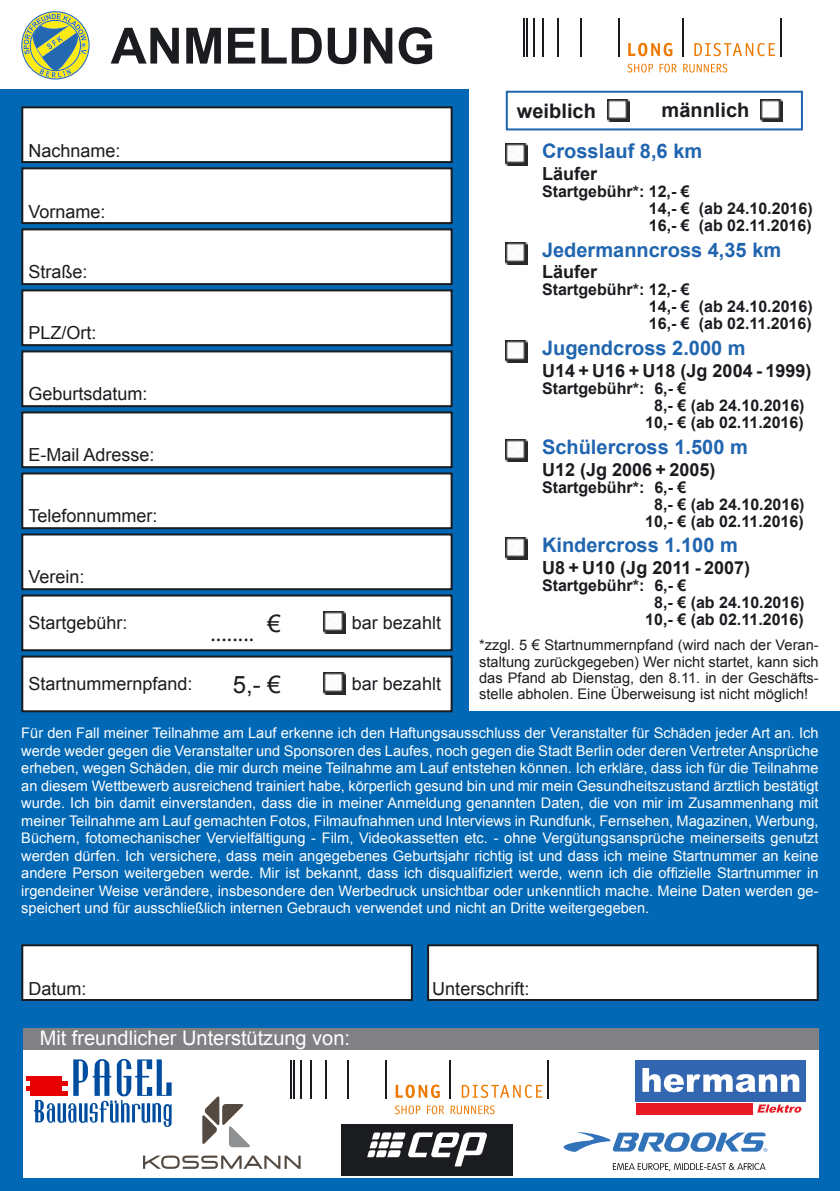
<style>
.page{position:relative;width:840px;height:1191px;background:#fff}
.page>*{position:absolute;margin:0;border:0;box-sizing:border-box;transform-origin:0 0}
.t1{font:700 50px "Arial";color:#1b1c20}
.t2{font:24px "Minion Pro";color:#1b1c20}
.t3{font:24px "Arial";color:#1b1c20}
.t4{font:700 20px "Arial";color:#2065af}
.t5{font:20px "Arial";color:#fff}
.t6{font:700 20px "Arial";color:#1b1c20}
.t7{font:18px "Arial";color:#1b1c20}
.t8{font:700 18px "Arial";color:#1b1c20}
.t9{font:700 16px/17px "Arial";color:#1b1c20}
.t10{font:14.6px/17.6px "Arial";color:#fff;text-align:justify}
.t11{font:14.6px/16.4px "Arial";color:#1b1c20;text-align:justify}
</style>
<div class="page">
<svg style="left:21px;top:11px;width:69px;height:68px"></svg>
<hr style="left:523px;top:18px;width:1px;height:39px;background:#1b1c20">
<hr style="left:526px;top:18px;width:1px;height:39px;background:#1b1c20">
<hr style="left:533px;top:18px;width:1px;height:39px;background:#1b1c20">
<hr style="left:542px;top:18px;width:1px;height:39px;background:#1b1c20">
<hr style="left:557px;top:18px;width:1px;height:39px;background:#1b1c20">
<hr style="left:579px;top:18px;width:2px;height:39px;background:#1b1c20">
<hr style="left:618px;top:18px;width:1px;height:39px;background:#1b1c20">
<hr style="left:681px;top:18px;width:1px;height:39px;background:#1b1c20">
<hr style="left:780px;top:18px;width:1px;height:39px;background:#1b1c20">
<svg style="left:628px;top:43px;width:146px;height:13px"></svg>
<svg style="left:627px;top:64px;width:100px;height:8px"></svg>
<div style="left:0;top:89px;width:839px;height:1102px;background:#0068b5"></div>
<div style="left:22px;top:945px;width:389px;height:55px;background:#fff"></div>
<div style="left:21px;top:944px;width:391px;height:57px;border:2px solid #1b1c20"></div>
<div style="left:469px;top:87px;width:370px;height:624px;background:#fff"></div>
<img style="left:505px;top:538px;width:22px;height:22px">
<img style="left:505px;top:439px;width:22px;height:22px">
<img style="left:505px;top:341px;width:22px;height:22px">
<img style="left:505px;top:242px;width:22px;height:22px">
<img style="left:505px;top:144px;width:22px;height:22px">
<div style="left:22px;top:107px;width:429px;height:55px;background:#fff"></div>
<div style="left:21px;top:106px;width:431px;height:57px;border:2px solid #1b1c20"></div>
<div style="left:22px;top:168px;width:429px;height:55px;background:#fff"></div>
<div style="left:21px;top:167px;width:431px;height:57px;border:2px solid #1b1c20"></div>
<div style="left:22px;top:351px;width:429px;height:55px;background:#fff"></div>
<div style="left:21px;top:350px;width:431px;height:57px;border:2px solid #1b1c20"></div>
<div style="left:22px;top:290px;width:429px;height:55px;background:#fff"></div>
<div style="left:21px;top:289px;width:431px;height:57px;border:2px solid #1b1c20"></div>
<div style="left:22px;top:229px;width:429px;height:55px;background:#fff"></div>
<div style="left:21px;top:228px;width:431px;height:57px;border:2px solid #1b1c20"></div>
<div style="left:22px;top:412px;width:429px;height:55px;background:#fff"></div>
<div style="left:21px;top:411px;width:431px;height:57px;border:2px solid #1b1c20"></div>
<div style="left:22px;top:473px;width:429px;height:55px;background:#fff"></div>
<div style="left:21px;top:472px;width:431px;height:57px;border:2px solid #1b1c20"></div>
<div style="left:22px;top:534px;width:429px;height:55px;background:#fff"></div>
<div style="left:21px;top:533px;width:431px;height:57px;border:2px solid #1b1c20"></div>
<div style="left:428px;top:945px;width:389px;height:55px;background:#fff"></div>
<div style="left:427px;top:944px;width:391px;height:57px;border:2px solid #1b1c20"></div>
<img style="left:607px;top:100px;width:22px;height:22px">
<img style="left:760px;top:100px;width:22px;height:22px">
<div style="left:505px;top:91px;width:297px;height:39px;border:2px solid #2065af"></div>
<div style="left:23px;top:1028px;width:795px;height:22px;background:#818084"></div>
<div style="left:23px;top:1050px;width:795px;height:128px;background:#fff"></div>
<svg style="left:612px;top:1163px;width:153px;height:8px"></svg>
<svg style="left:563px;top:1132px;width:204px;height:20px"></svg>
<svg style="left:143px;top:1155px;width:157px;height:13px"></svg>
<svg style="left:202px;top:1096px;width:48px;height:51px"></svg>
<div style="left:22px;top:595px;width:429px;height:55px;background:#fff"></div>
<div style="left:21px;top:594px;width:431px;height:57px;border:2px solid #1b1c20"></div>
<img style="left:323px;top:612px;width:22px;height:22px">
<div style="left:22px;top:656px;width:429px;height:55px;background:#fff"></div>
<div style="left:21px;top:655px;width:431px;height:57px;border:2px solid #1b1c20"></div>
<img style="left:323px;top:673px;width:22px;height:22px">
<hr style="left:291px;top:1060px;width:1px;height:38px;background:#1b1c20">
<hr style="left:294px;top:1060px;width:1px;height:38px;background:#1b1c20">
<hr style="left:300px;top:1060px;width:2px;height:38px;background:#1b1c20">
<hr style="left:310px;top:1060px;width:1px;height:38px;background:#1b1c20">
<hr style="left:325px;top:1060px;width:1px;height:38px;background:#1b1c20">
<hr style="left:347px;top:1060px;width:1px;height:38px;background:#1b1c20">
<hr style="left:385px;top:1060px;width:2px;height:38px;background:#1b1c20">
<hr style="left:449px;top:1060px;width:1px;height:38px;background:#1b1c20">
<hr style="left:547px;top:1060px;width:1px;height:38px;background:#1b1c20">
<svg style="left:395px;top:1084px;width:147px;height:14px"></svg>
<svg style="left:394px;top:1105px;width:100px;height:9px"></svg>
<div style="left:341px;top:1124px;width:171px;height:51px;background:#1b1c20"></div>
<svg style="left:367px;top:1132px;width:119px;height:34px"></svg>
<svg style="left:27px;top:1058px;width:144px;height:69px"></svg>
<div style="left:635px;top:1060px;width:170px;height:41px;background:#3366b0"></div>
<svg style="left:642px;top:1068px;width:156px;height:24px"></svg>
<svg style="left:757px;top:1104px;width:44px;height:8px"></svg>
<div style="left:635px;top:1103px;width:117px;height:11px;background:#e71a25"></div>
<h1 class="t1" style="left:111px;top:11px;width:326px">ANMELDUNG</h1>
<p class="t7" style="left:28px;top:139px;width:94px">Nachname:</p>
<p class="t7" style="left:28px;top:200px;width:79px">Vorname:</p>
<p class="t7" style="left:28px;top:259px;width:61px">Straße:</p>
<p class="t7" style="left:28px;top:320px;width:70px">PLZ/Ort:</p>
<p class="t7" style="left:28px;top:381px;width:121px">Geburtsdatum:</p>
<p class="t7" style="left:28px;top:442px;width:128px">E-Mail Adresse:</p>
<p class="t7" style="left:28px;top:503px;width:131px">Telefonnummer:</p>
<p class="t7" style="left:28px;top:564px;width:58px">Verein:</p>
<p class="t7" style="left:28px;top:610px;width:101px">Startgebühr:</p>
<h2 class="t3" style="left:267px;top:606px;width:15px">€</h2>
<p class="t7" style="left:352px;top:610px;width:91px">bar bezahlt</p>
<h2 class="t2" style="left:210px;top:617px;width:45px">........</h2>
<p class="t7" style="left:28px;top:671px;width:166px">Startnummernpfand:</p>
<h2 class="t3" style="left:233px;top:667px;width:50px">5,- €</h2>
<p class="t7" style="left:352px;top:671px;width:91px">bar bezahlt</p>
<h3 class="t6" style="left:516px;top:97px;width:80px">weiblich</h3>
<h3 class="t6" style="left:661px;top:96px;width:89px">männlich</h3>
<h3 class="t4" style="left:541px;top:137px;width:162px">Crosslauf 8,6 km</h3>
<p class="t8" style="left:541px;top:161px;width:57px">Läufer</p>
<p class="t9" style="left:648px;top:183px;width:165px;text-indent:-107px">Startgebühr*: 12,- €<br>14,- € (ab 24.10.2016)<br>16,- € (ab 02.11.2016)</p>
<h3 class="t4" style="left:541px;top:236px;width:240px">Jedermanncross 4,35 km</h3>
<p class="t8" style="left:541px;top:259px;width:57px">Läufer</p>
<p class="t9" style="left:648px;top:281px;width:165px;text-indent:-107px">Startgebühr*: 12,- €<br>14,- € (ab 24.10.2016)<br>16,- € (ab 02.11.2016)</p>
<h3 class="t4" style="left:541px;top:334px;width:205px">Jugendcross 2.000 m</h3>
<p class="t8" style="left:541px;top:358px;width:271px">U14 + U16 + U18 (Jg 2004 - 1999)</p>
<p class="t9" style="left:541px;top:380px;width:146px">Startgebühr*: 6,- €</p>
<p class="t9" style="left:653px;top:397px;width:152px">8,- € (ab 24.10.2016)</p>
<p class="t9" style="left:645px;top:414px;width:160px">10,- € (ab 02.11.2016)</p>
<h3 class="t4" style="left:541px;top:433px;width:207px">Schülercross 1.500 m</h3>
<p class="t8" style="left:541px;top:456px;width:175px">U12 (Jg 2006 + 2005)</p>
<p class="t9" style="left:541px;top:478px;width:146px">Startgebühr*: 6,- €</p>
<p class="t9" style="left:653px;top:495px;width:152px">8,- € (ab 24.10.2016)</p>
<p class="t9" style="left:645px;top:512px;width:160px">10,- € (ab 02.11.2016)</p>
<h3 class="t4" style="left:541px;top:531px;width:197px">Kindercross 1.100 m</h3>
<p class="t8" style="left:541px;top:555px;width:209px">U8 + U10 (Jg 2011 - 2007)</p>
<p class="t9" style="left:541px;top:577px;width:146px">Startgebühr*: 6,- €</p>
<p class="t9" style="left:653px;top:594px;width:152px">8,- € (ab 24.10.2016)</p>
<p class="t9" style="left:645px;top:611px;width:160px">10,- € (ab 02.11.2016)</p>
<p class="t11" style="left:479px;top:637px;width:341px">*zzgl. 5 € Startnummernpfand (wird nach der Veran&shy;staltung zurückgegeben) Wer nicht startet, kann sich das Pfand ab Dienstag, den 8.11. in der Geschäfts&shy;stelle abholen. Eine Überweisung ist nicht möglich!</p>
<p class="t10" style="left:21px;top:724px;width:798px">Für den Fall meiner Teilnahme am Lauf erkenne ich den Haftungsausschluss der Veranstalter für Schäden jeder Art an. Ich werde weder gegen die Veranstalter und Sponsoren des Laufes, noch gegen die Stadt Berlin oder deren Vertreter Ansprüche erheben, wegen Schäden, die mir durch meine Teilnahme am Lauf entstehen können. Ich erkläre, dass ich für die Teilnahme an diesem Wettbewerb ausreichend trainiert habe, körperlich gesund bin und mir mein Gesundheitszustand ärztlich bestätigt wurde. Ich bin damit einverstanden, dass die in meiner Anmeldung genannten Daten, die von mir im Zusammenhang mit meiner Teilnahme am Lauf gemachten Fotos, Filmaufnahmen und Interviews in Rundfunk, Fernsehen, Magazinen, Werbung, Büchern, fotomechanischer Vervielfältigung - Film, Videokassetten etc. - ohne Vergütungsansprüche meinerseits genutzt werden dürfen. Ich versichere, dass mein angegebenes Geburtsjahr richtig ist und dass ich meine Startnummer an keine andere Person weitergeben werde. Mir ist bekannt, dass ich disqualifiziert werde, wenn ich die offizielle Startnummer in irgendeiner Weise verändere, insbesondere den Werbedruck unsichtbar oder unkenntlich mache. Meine Daten werden ge&shy;speichert und für ausschließlich internen Gebrauch verwendet und nicht an Dritte weitergegeben.</p>
<p class="t7" style="left:28px;top:976px;width:60px">Datum:</p>
<p class="t7" style="left:432px;top:976px;width:99px">Unterschrift:</p>
<h3 class="t5" style="left:40px;top:1024px;width:312px">Mit freundlicher Unterstützung von:</h3>
</div>
